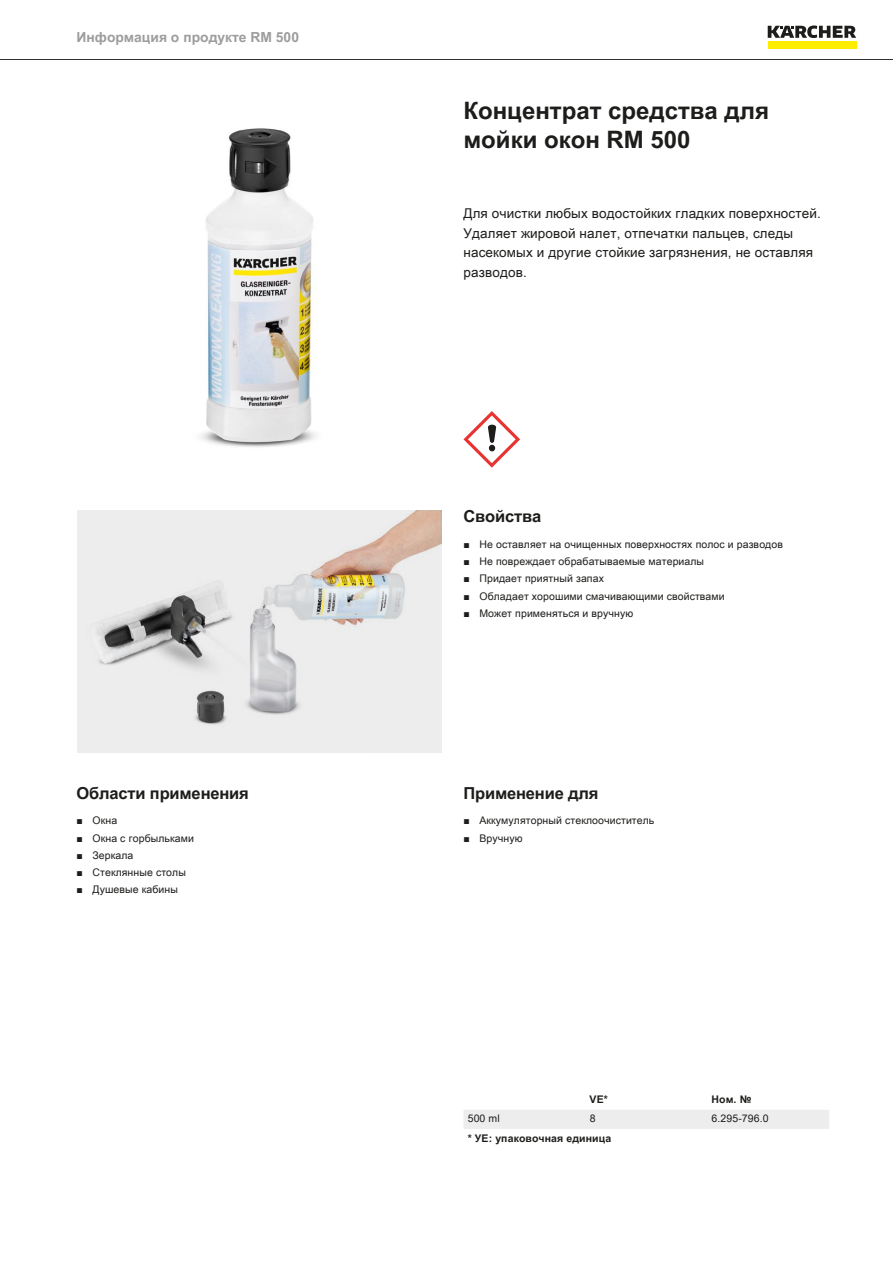
<style>
.page{position:relative;width:893px;height:1263px;background:#fff}
.page>*{position:absolute;margin:0;border:0;box-sizing:border-box;transform-origin:0 0}
.t1{font:700 24px/28.8px "Arial Unicode MS";color:#1d1d1b}
.t2{font:700 16.5px "Arial Unicode MS";letter-spacing:-.01em;color:#1d1d1b}
.t3{font:700 13.8px "Arial Unicode MS";color:#9d9d9d}
.t4{font:13.5px/19.5px "Arial Unicode MS";letter-spacing:.01em;color:#1d1d1b}
.t5{font:10.5px "Arial Unicode MS";letter-spacing:.01em;color:#1d1d1b}
.t6{font:700 10.5px "Arial Unicode MS";letter-spacing:.01em;color:#1d1d1b}
.s1{font-family:"Arial"}
</style>
<div class="page">
<hr style="left:0;top:59px;width:893px;height:1px;background:#1d1d1b">
<div style="left:768px;top:42px;width:88px;height:7px;background:#ffed00"></div>
<svg style="left:768px;top:26px;width:88px;height:12px"></svg>
<img style="left:200px;top:128px;width:116px;height:319px">
<svg style="left:463px;top:411px;width:57px;height:57px"></svg>
<img style="left:77px;top:510px;width:365px;height:243px">
<div style="left:464px;top:1110px;width:365px;height:19px;background:#ededed"></div>
<h3 class="t3" style="left:77px;top:27px;width:224px">Информация о продукте RM 500</h3>
<h2 class="t2" style="left:77px;top:780px;width:174px">Области применения</h2>
<p class="t5" style="left:77px;top:813px;width:42px"><span class="s1">■</span> Окна</p>
<p class="t5" style="left:77px;top:830px;width:119px"><span class="s1">■</span> Окна с горбыльками</p>
<p class="t5" style="left:77px;top:847px;width:58px"><span class="s1">■</span> Зеркала</p>
<p class="t5" style="left:77px;top:865px;width:111px"><span class="s1">■</span> Стеклянные столы</p>
<p class="t5" style="left:77px;top:882px;width:103px"><span class="s1">■</span> Душевые кабины</p>
<h1 class="t1" style="left:463px;top:97px;width:307px">Концентрат средства для мойки окон RM 500</h1>
<p class="t4" style="left:463px;top:203px;width:359px">Для очистки любых водостойких гладких поверхностей.<br>Удаляет жировой налет, отпечатки пальцев, следы насекомых и другие стойкие загрязнения, не оставляя разводов.</p>
<h2 class="t2" style="left:463px;top:504px;width:79px">Свойства</h2>
<p class="t5" style="left:463px;top:536px;width:321px"><span class="s1">■</span> Не оставляет на очищенных поверхностях полос и разводов</p>
<p class="t5" style="left:463px;top:554px;width:242px"><span class="s1">■</span> Не повреждает обрабатываемые материалы</p>
<p class="t5" style="left:463px;top:571px;width:142px"><span class="s1">■</span> Придает приятный запах</p>
<p class="t5" style="left:463px;top:588px;width:263px"><span class="s1">■</span> Обладает хорошими смачивающими свойствами</p>
<p class="t5" style="left:463px;top:605px;width:171px"><span class="s1">■</span> Может применяться и вручную</p>
<h2 class="t2" style="left:463px;top:780px;width:136px">Применение для</h2>
<p class="t5" style="left:463px;top:813px;width:192px"><span class="s1">■</span> Аккумуляторный стеклоочиститель</p>
<p class="t5" style="left:463px;top:830px;width:61px"><span class="s1">■</span> Вручную</p>
<p class="t6" style="left:590px;top:1092px;width:20px">VE*</p>
<p class="t6" style="left:712px;top:1092px;width:41px">Ном. №</p>
<p class="t5" style="left:468px;top:1111px;width:34px">500 ml</p>
<p class="t5" style="left:590px;top:1111px;width:7px">8</p>
<p class="t5" style="left:712px;top:1111px;width:59px">6.295-796.0</p>
<p class="t6" style="left:468px;top:1130px;width:145px">* УЕ: упаковочная единица</p>
</div>
